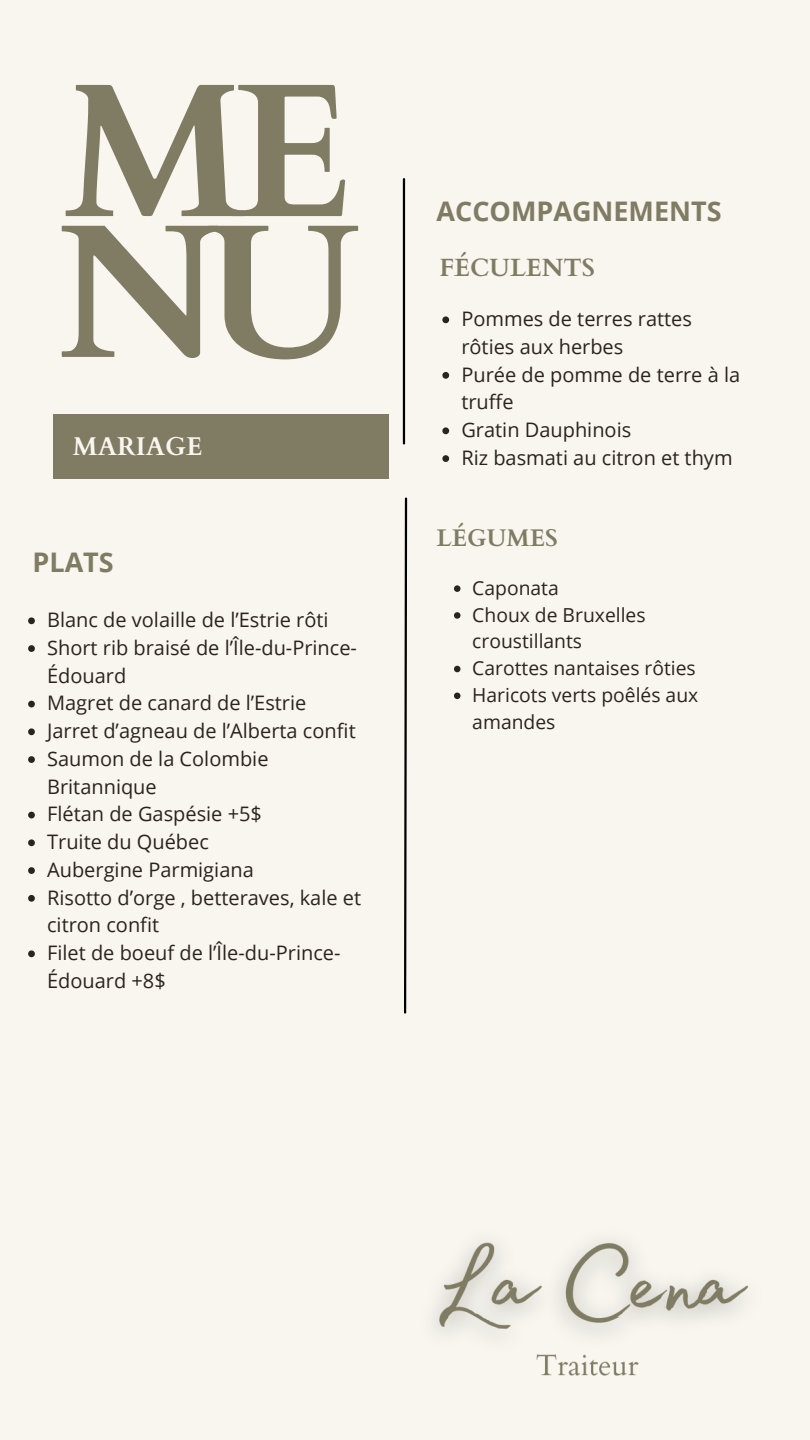
<style>
.page{position:relative;width:810px;height:1440px;background:#f8f6ef}
.page>*{position:absolute;margin:0;border:0;box-sizing:border-box;transform-origin:0 0}
.t1{font:700 190.5px/140.8px "Cardo";color:#807b63}
.t2{font:700 27px "Open Sans";color:#807b63}
.t3{font:700 25.7px "Cardo";color:#f8f6ef}
.t4{font:700 25px "Cardo";color:#807b63}
.t5{font:700 24.1px "Cardo";color:#807b63}
.t6{font:20px/27.8px "Open Sans";color:#2b241e}
.t7{font:19.3px/26.8px "Open Sans";color:#2b241e}
</style>
<div class="page">
<div style="left:53px;top:414px;width:336px;height:64px;background:#807b63"></div>
<hr style="left:403px;top:179px;width:2px;height:264px;background:#000">
<svg style="left:404px;top:497px;width:4px;height:517px"></svg>
<svg style="left:28px;top:617px;width:7px;height:7px"></svg>
<svg style="left:28px;top:645px;width:7px;height:7px"></svg>
<svg style="left:28px;top:701px;width:7px;height:6px"></svg>
<svg style="left:28px;top:728px;width:7px;height:7px"></svg>
<svg style="left:28px;top:756px;width:7px;height:7px"></svg>
<svg style="left:28px;top:812px;width:7px;height:6px"></svg>
<svg style="left:28px;top:839px;width:7px;height:7px"></svg>
<svg style="left:28px;top:867px;width:7px;height:7px"></svg>
<svg style="left:28px;top:895px;width:7px;height:7px"></svg>
<svg style="left:28px;top:950px;width:7px;height:7px"></svg>
<svg style="left:442px;top:316px;width:7px;height:7px"></svg>
<svg style="left:442px;top:372px;width:7px;height:7px"></svg>
<svg style="left:442px;top:427px;width:7px;height:7px"></svg>
<svg style="left:442px;top:455px;width:7px;height:7px"></svg>
<svg style="left:454px;top:585px;width:6px;height:7px"></svg>
<svg style="left:454px;top:612px;width:6px;height:7px"></svg>
<svg style="left:454px;top:666px;width:6px;height:6px"></svg>
<svg style="left:454px;top:693px;width:6px;height:6px"></svg>
<img style="left:435px;top:1242px;width:314px;height:134px">
<p class="t1" style="left:56px;top:86px;width:306px">ME<br>NU</p>
<h2 class="t3" style="left:73px;top:430px;width:131px">MARIAGE</h2>
<h2 class="t2" style="left:33px;top:543px;width:83px">PLATS</h2>
<p class="t6" style="left:47px;top:606px;width:283px">Blanc de volaille de l’Estrie rôti</p>
<p class="t6" style="left:47px;top:633px;width:311px">Short rib braisé de l’Île-du-Prince-<br>Édouard</p>
<p class="t6" style="left:47px;top:689px;width:261px">Magret de canard de l’Estrie</p>
<p class="t6" style="left:47px;top:717px;width:310px">Jarret d’agneau de l’Alberta confit</p>
<p class="t6" style="left:47px;top:744px;width:223px">Saumon de la Colombie<br>Britannique</p>
<p class="t6" style="left:47px;top:800px;width:216px">Flétan de Gaspésie +5$</p>
<p class="t6" style="left:47px;top:828px;width:163px">Truite du Québec</p>
<p class="t6" style="left:47px;top:855px;width:208px">Aubergine Parmigiana</p>
<p class="t6" style="left:47px;top:883px;width:316px">Risotto d’orge , betteraves, kale et citron confit</p>
<p class="t6" style="left:47px;top:939px;width:295px">Filet de boeuf de l’Île-du-Prince-<br>Édouard +8$</p>
<h2 class="t2" style="left:437px;top:192px;width:286px">ACCOMPAGNEMENTS</h2>
<p class="t4" style="left:439px;top:251px;width:157px">FÉCULENTS</p>
<h2 class="t6" style="left:461px;top:305px;width:232px">Pommes de terres rattes rôties aux herbes</h2>
<p class="t6" style="left:461px;top:360px;width:280px">Purée de pomme de terre à la truffe</p>
<p class="t6" style="left:461px;top:416px;width:171px">Gratin Dauphinois</p>
<p class="t6" style="left:461px;top:443px;width:273px">Riz basmati au citron et thym</p>
<p class="t5" style="left:437px;top:522px;width:123px">LÉGUMES</p>
<h3 class="t7" style="left:472px;top:574px;width:88px">Caponata</h3>
<p class="t7" style="left:472px;top:601px;width:175px">Choux de Bruxelles croustillants</p>
<p class="t7" style="left:472px;top:654px;width:225px">Carottes nantaises rôties</p>
<p class="t7" style="left:472px;top:681px;width:227px">Haricots verts poêlés aux amandes</p>
</div>
